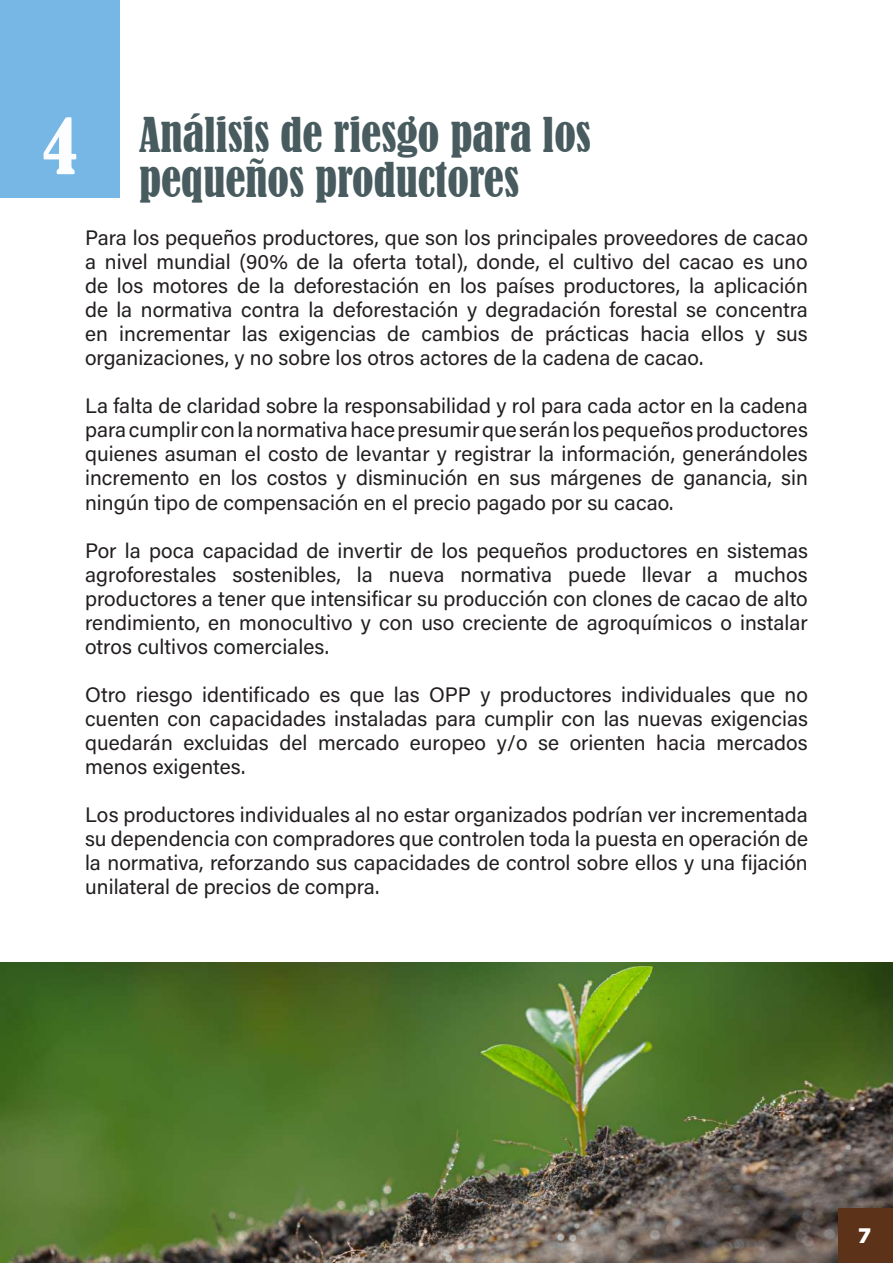
<style>
.page{position:relative;width:893px;height:1263px;background:#fff}
.page>*{position:absolute;margin:0;border:0;box-sizing:border-box;transform-origin:0 0}
.t1{font:condensed 45px/45px "Bernard";color:#485b5f;text-align:center}
.t2{font:21px/24px "Acumin Variable Concept";letter-spacing:.02em;color:#231f20;text-align:justify}
.t3{font:900 21px "Gotham";color:#fff}
.s1{font-size:72px;color:#fbfdfe}
</style>
<div class="page">
<img style="left:0;top:962px;width:893px;height:301px">
<div style="left:0;top:0;width:119px;height:198px;background:#76b7e5"></div>
<div style="left:839px;top:1209px;width:54px;height:54px;background:#5c3319"></div>
<h1 class="t1" style="left:42px;top:113px;width:550px"><span class="s1">4</span> Análisis de riesgo para los pequeños productores</h1>
<p class="t2" style="left:85px;top:225px;width:724px">Para los pequeños productores, que son los principales proveedores de cacao a nivel mundial (90% de la oferta total), donde, el cultivo del cacao es uno de los motores de la deforestación en los países productores, la aplicación de la normativa contra la deforestación y degradación forestal se concentra en incrementar las exigencias de cambios de prácticas hacia ellos y sus organizaciones, y no sobre los otros actores de la cadena de cacao.</p>
<p class="t2" style="left:85px;top:393px;width:724px">La falta de claridad sobre la responsabilidad y rol para cada actor en la cadena para cumplir con la normativa hace presumir que serán los pequeños productores quienes asuman el costo de levantar y registrar la información, generándoles incremento en los costos y disminución en sus márgenes de ganancia, sin ningún tipo de compensación en el precio pagado por su cacao.</p>
<p class="t2" style="left:85px;top:537px;width:724px">Por la poca capacidad de invertir de los pequeños productores en sistemas agroforestales sostenibles, la nueva normativa puede llevar a muchos productores a tener que intensificar su producción con clones de cacao de alto rendimiento, en monocultivo y con uso creciente de agroquímicos o instalar otros cultivos comerciales.</p>
<p class="t2" style="left:85px;top:681px;width:724px">Otro riesgo identificado es que las OPP y productores individuales que no cuenten con capacidades instaladas para cumplir con las nuevas exigencias quedarán excluidas del mercado europeo y/o se orienten hacia mercados menos exigentes.</p>
<p class="t2" style="left:85px;top:801px;width:724px">Los productores individuales al no estar organizados podrían ver incrementada su dependencia con compradores que controlen toda la puesta en operación de la normativa, reforzando sus capacidades de control sobre ellos y una fijación unilateral de precios de compra.</p>
<p class="t3" style="left:858px;top:1223px;width:14px">7</p>
</div>
